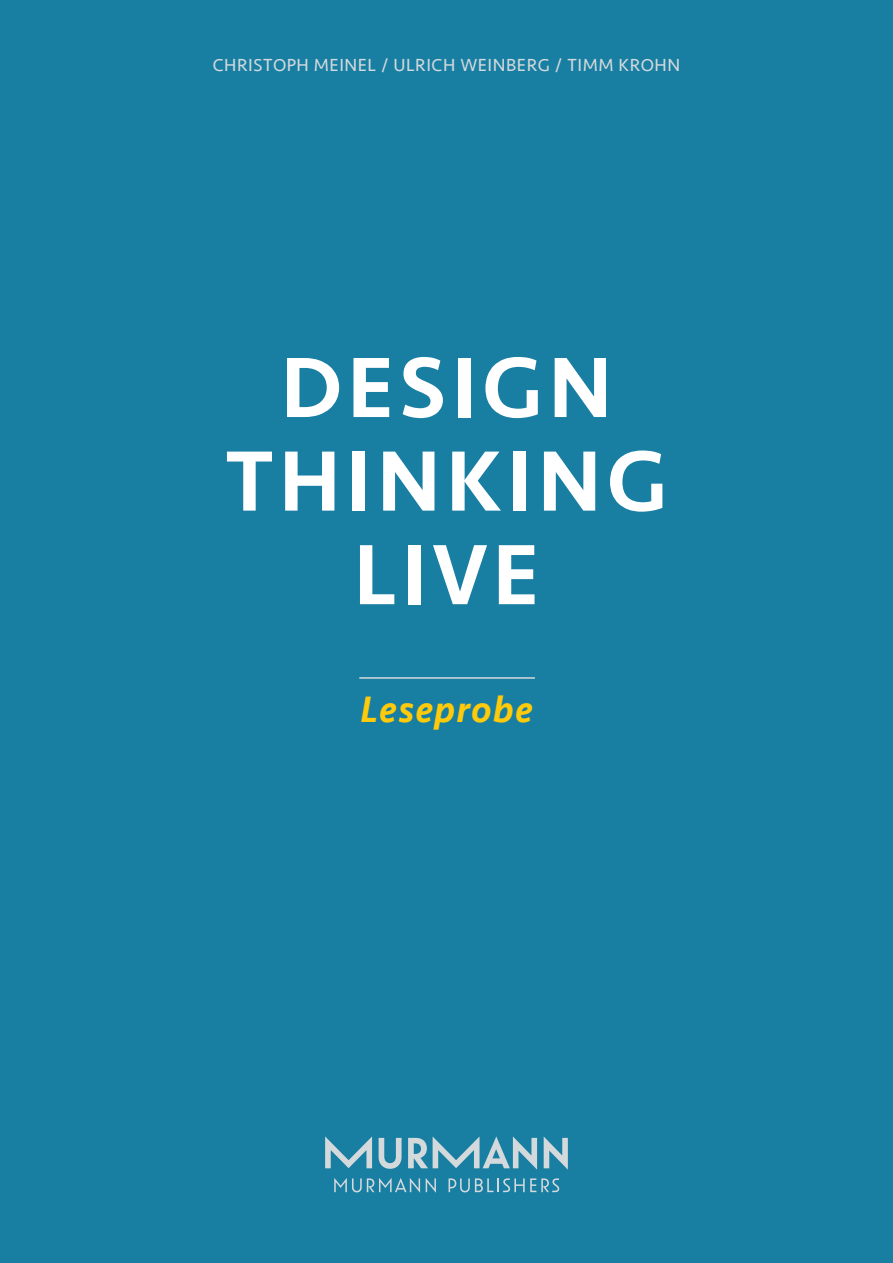
<style>
.page{position:relative;width:893px;height:1263px;background:#fff}
.page>*{position:absolute;margin:0;border:0;box-sizing:border-box;transform-origin:0 0}
.t1{font:500 88.65px/93.6px "Seravek";letter-spacing:.06em;color:#fff;text-align:center}
.t2{font:italic 500 37.8px "Seravek";letter-spacing:.03em;color:#feca0a}
.t3{font:18px "Seravek";letter-spacing:.03em;color:#d4d9dc}
</style>
<div class="page">
<div style="left:1px;top:1px;width:891px;height:1261px;background:#187fa3"></div>
<svg style="left:334px;top:1178px;width:86px;height:15px"></svg>
<svg style="left:426px;top:1178px;width:10px;height:15px"></svg>
<svg style="left:449px;top:1178px;width:110px;height:14px"></svg>
<svg style="left:379px;top:1138px;width:23px;height:31px"></svg>
<svg style="left:325px;top:1136px;width:47px;height:32px"></svg>
<svg style="left:544px;top:1137px;width:24px;height:33px"></svg>
<svg style="left:408px;top:1136px;width:129px;height:34px"></svg>
<hr style="left:359px;top:677px;width:176px;height:2px;background:#d4d9dc">
<p class="t3" style="left:213px;top:51px;width:469px">CHRISTOPH MEINEL / ULRICH WEINBERG / TIMM KROHN</p>
<h1 class="t1" style="left:225px;top:341px;width:444px">DESIGN<br>THINKING<br>LIVE</h1>
<h2 class="t2" style="left:360px;top:686px;width:174px">Leseprobe</h2>
</div>
